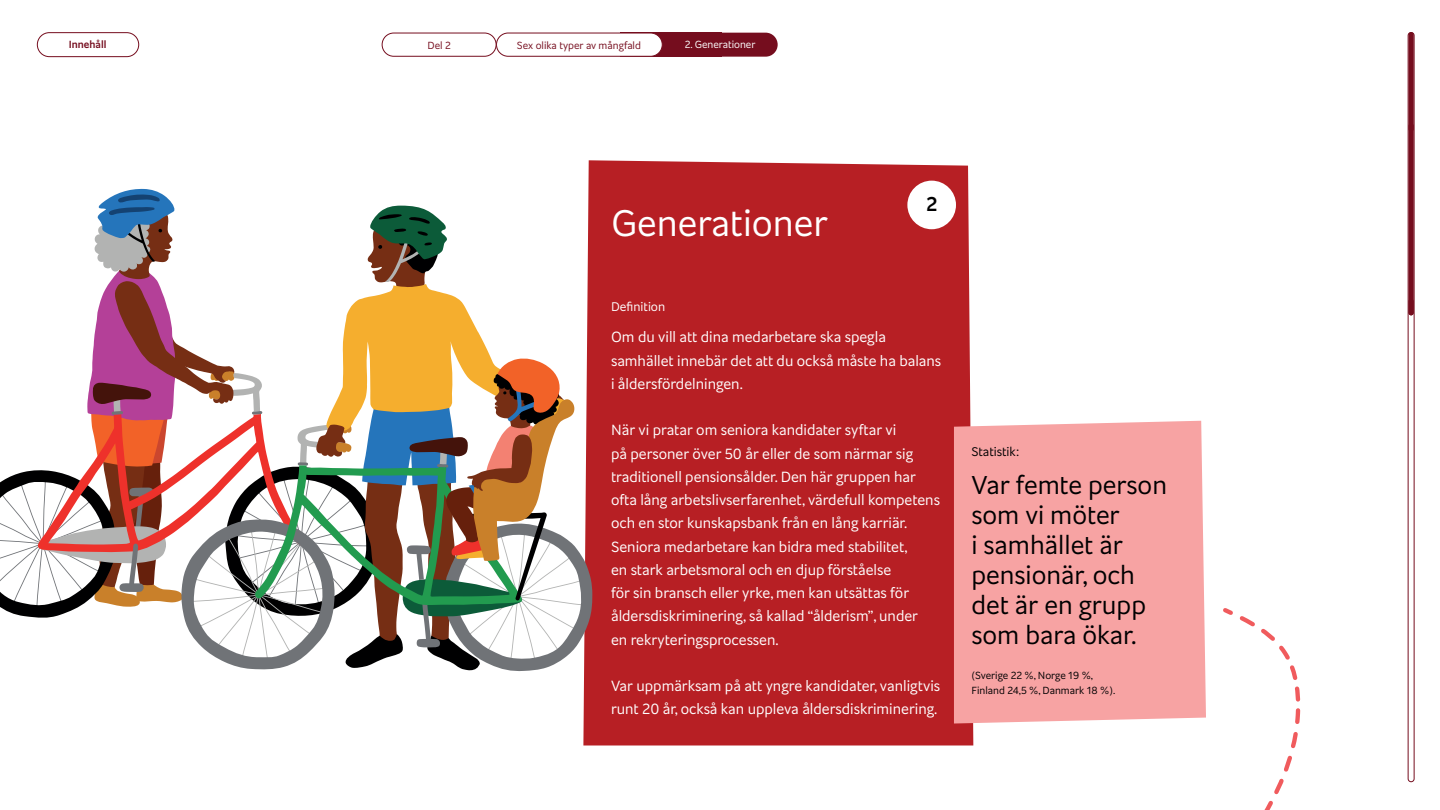
<style>
.page{position:relative;width:1440px;height:810px;background:#fff}
.page>*{position:absolute;margin:0;border:0;box-sizing:border-box;transform-origin:0 0}
.t1{font:37.5px "Blocket Sans";color:#fff}
.t2{font:26.25px/30px "Blocket Sans";color:#000001}
.t3{font:500 20.25px "Blocket Sans";color:#000001}
.t4{font:15px/23.2px "Blocket Sans";color:#fff}
.t5{font:12.75px "Blocket Sans";color:#000001}
.t6{font:12.75px "Blocket Sans";color:#fff}
.t7{font:10.5px/15px "Blocket Sans";color:#000001}
.t8{font:10.5px "Blocket Sans";color:#750d1e}
.t9{font:10.5px "Blocket Sans";color:#fff}
.t10{font:500 10.5px "Blocket Sans";color:#750d1e}
</style>
<div class="page">
<div style="left:583px;top:160px;width:390px;height:586px;background:#b71f24"></div>
<div style="left:954px;top:421px;width:251px;height:303px;background:#f7a3a3"></div>
<svg style="left:1182px;top:604px;width:119px;height:206px"></svg>
<div style="left:907px;top:181px;width:49px;height:48px;background:#fff;border-radius:50%"></div>
<svg style="left:0;top:188px;width:592px;height:484px"></svg>
<div style="left:37px;top:32px;width:102px;height:25px;border:1px solid #750d1e;border-radius:12px"></div>
<div style="left:1408px;top:32px;width:6px;height:750px;border:1px solid #750d1e;border-radius:3px"></div>
<div style="left:620px;top:33px;width:102px;height:24px;background:#750d1e"></div>
<div style="left:663px;top:33px;width:115px;height:24px;background:#750d1e;border-radius:12px"></div>
<div style="left:1408px;top:32px;width:6px;height:283px;background:#750d1e;border-radius:3px"></div>
<div style="left:497px;top:33px;width:165px;height:23px;background:#fff;border-radius:12px"></div>
<div style="left:496px;top:33px;width:167px;height:24px;border:1px solid #750d1e;border-radius:12px"></div>
<div style="left:382px;top:33px;width:114px;height:24px;border:1px solid #750d1e;border-radius:12px"></div>
<p class="t10" style="left:69px;top:38px;width:39px">Innehåll</p>
<p class="t8" style="left:427px;top:39px;width:25px">Del 2</p>
<p class="t8" style="left:517px;top:39px;width:126px">Sex olika typer av mångfald</p>
<p class="t9" style="left:685px;top:38px;width:72px">2. Generationer</p>
<h1 class="t1" style="left:611px;top:201px;width:218px">Generationer</h1>
<p class="t6" style="left:611px;top:299px;width:56px">Definition</p>
<h3 class="t3" style="left:926px;top:192px;width:13px">2</h3>
<p class="t4" style="left:611px;top:326px;width:332px">Om du vill att dina medarbetare ska spegla samhället innebär det att du också måste ha balans i åldersfördelningen.</p>
<p class="t4" style="left:611px;top:419px;width:330px">När vi pratar om seniora kandidater syftar vi<br>på personer över 50 år eller de som närmar sig traditionell pensionsålder. Den här gruppen har ofta lång arbetslivserfarenhet, värdefull kompetens och en stor kunskapsbank från en lång karriär.<br>Seniora medarbetare kan bidra med stabilitet,<br>en stark arbetsmoral och en djup förståelse<br>för sin bransch eller yrke, men kan utsättas för åldersdiskriminering, så kallad “ålderism”, under<br>en rekryteringsprocessen.</p>
<p class="t4" style="left:611px;top:674px;width:331px">Var uppmärksam på att yngre kandidater, vanligtvis runt 20 år, också kan uppleva åldersdiskriminering.</p>
<p class="t5" style="left:972px;top:444px;width:49px">Statistik:</p>
<h2 class="t2" style="left:972px;top:470px;width:197px">Var femte person som vi möter<br>i samhället är pensionär, och det är en grupp som bara ökar.</h2>
<p class="t7" style="left:972px;top:668px;width:145px">(Sverige 22 %, Norge 19 %,<br>Finland 24,5 %, Danmark 18 %).</p>
</div>
